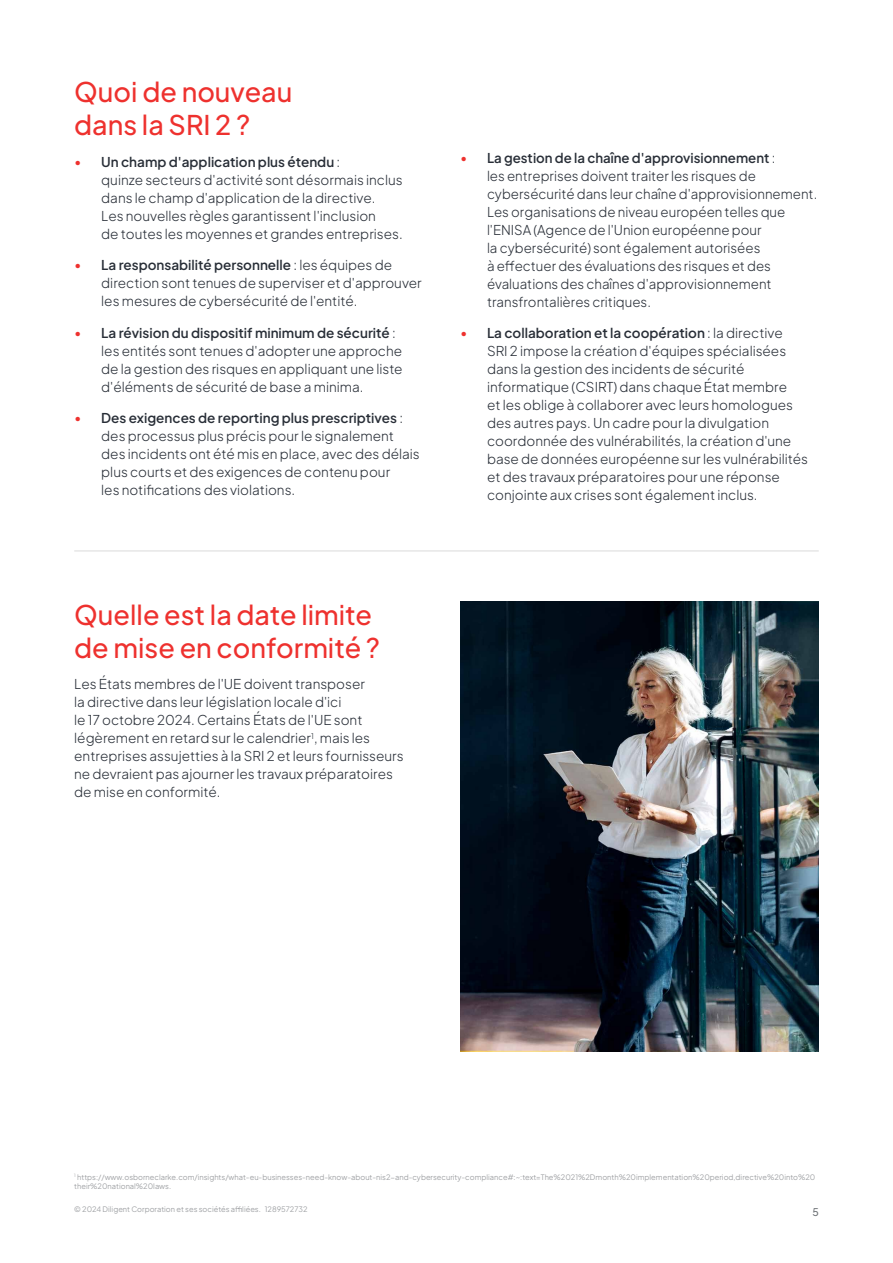
<style>
.page{position:relative;width:893px;height:1263px;background:#fff}
.page>*{position:absolute;margin:0;border:0;box-sizing:border-box;transform-origin:0 0}
.t1{font:500 27px/33px "Plus Jakarta Sans";color:#ee312e}
.t2{font:300 13.5px/18px "Plus Jakarta Sans";color:#282e37}
.t3{font:500 10.5px "Plus Jakarta Sans";color:#6f7377}
.t4{font:7.5px/9px "Plus Jakarta Sans";color:#a0a2a5}
.s1{font-size:15px;color:#ee312e}
.s2{font-weight:600}
</style>
<div class="page">
<hr style="left:74px;top:551px;width:745px;height:1px;background:#dadada">
<img style="left:460px;top:601px;width:359px;height:451px">
<h1 class="t1" style="left:74px;top:73px;width:220px">Quoi de nouveau dans la SRI 2 ?</h1>
<p class="t2" style="left:101px;top:151px;width:303px;text-indent:-27px"><span class="s1">•</span> <span class="s2">Un champ d'application plus étendu</span> :<br>quinze secteurs d'activité sont désormais inclus dans le champ d'application de la directive.<br>Les nouvelles règles garantissent l'inclusion<br>de toutes les moyennes et grandes entreprises.</p>
<p class="t2" style="left:101px;top:255px;width:322px;text-indent:-27px"><span class="s1">•</span> <span class="s2">La responsabilité personnelle</span> : les équipes de direction sont tenues de superviser et d'approuver les mesures de cybersécurité de l'entité.</p>
<p class="t2" style="left:101px;top:322px;width:303px;text-indent:-27px"><span class="s1">•</span> <span class="s2">La révision du dispositif minimum de sécurité</span> : les entités sont tenues d'adopter une approche de la gestion des risques en appliquant une liste d'éléments de sécurité de base a minima.</p>
<p class="t2" style="left:101px;top:408px;width:320px;text-indent:-27px"><span class="s1">•</span> <span class="s2">Des exigences de reporting plus prescriptives</span> : des processus plus précis pour le signalement des incidents ont été mis en place, avec des délais plus courts et des exigences de contenu pour<br>les notifications des violations.</p>
<p class="t2" style="left:487px;top:147px;width:332px;text-indent:-27px"><span class="s1">•</span> <span class="s2">La gestion de la chaîne d'approvisionnement</span> :<br>les entreprises doivent traiter les risques de cybersécurité dans leur chaîne d'approvisionnement.<br>Les organisations de niveau européen telles que l'ENISA (Agence de l'Union européenne pour<br>la cybersécurité) sont également autorisées<br>à effectuer des évaluations des risques et des évaluations des chaînes d'approvisionnement transfrontalières critiques.</p>
<p class="t2" style="left:487px;top:323px;width:323px;text-indent:-27px"><span class="s1">•</span> <span class="s2">La collaboration et la coopération</span> : la directive<br>SRI 2 impose la création d'équipes spécialisées dans la gestion des incidents de sécurité informatique (CSIRT) dans chaque État membre<br>et les oblige à collaborer avec leurs homologues des autres pays. Un cadre pour la divulgation coordonnée des vulnérabilités, la création d'une base de données européenne sur les vulnérabilités et des travaux préparatoires pour une réponse conjointe aux crises sont également inclus.</p>
<h1 class="t1" style="left:74px;top:595px;width:307px">Quelle est la date limite de mise en conformité ?</h1>
<p class="t2" style="left:74px;top:674px;width:331px">Les États membres de l'UE doivent transposer<br>la directive dans leur législation locale d'ici<br>le 17 octobre 2024. Certains États de l'UE sont légèrement en retard sur le calendrier<sup>1</sup>, mais les entreprises assujetties à la SRI 2 et leurs fournisseurs ne devraient pas ajourner les travaux préparatoires de mise en conformité.</p>
<p class="t4" style="left:74px;top:1172px;width:743px"><sup>1</sup> https://www.osborneclarke.com/insights/what-eu-businesses-need-know-about-nis2-and-cybersecurity-compliance#:~:text=The%2021%2Dmonth%20implementation%20period,directive%20into%20 their%20national%20laws.</p>
<p class="t4" style="left:74px;top:1204px;width:235px">© 2024 Diligent Corporation et ses sociétés affiliées. 1289572732</p>
<p class="t3" style="left:812px;top:1203px;width:8px">5</p>
</div>
